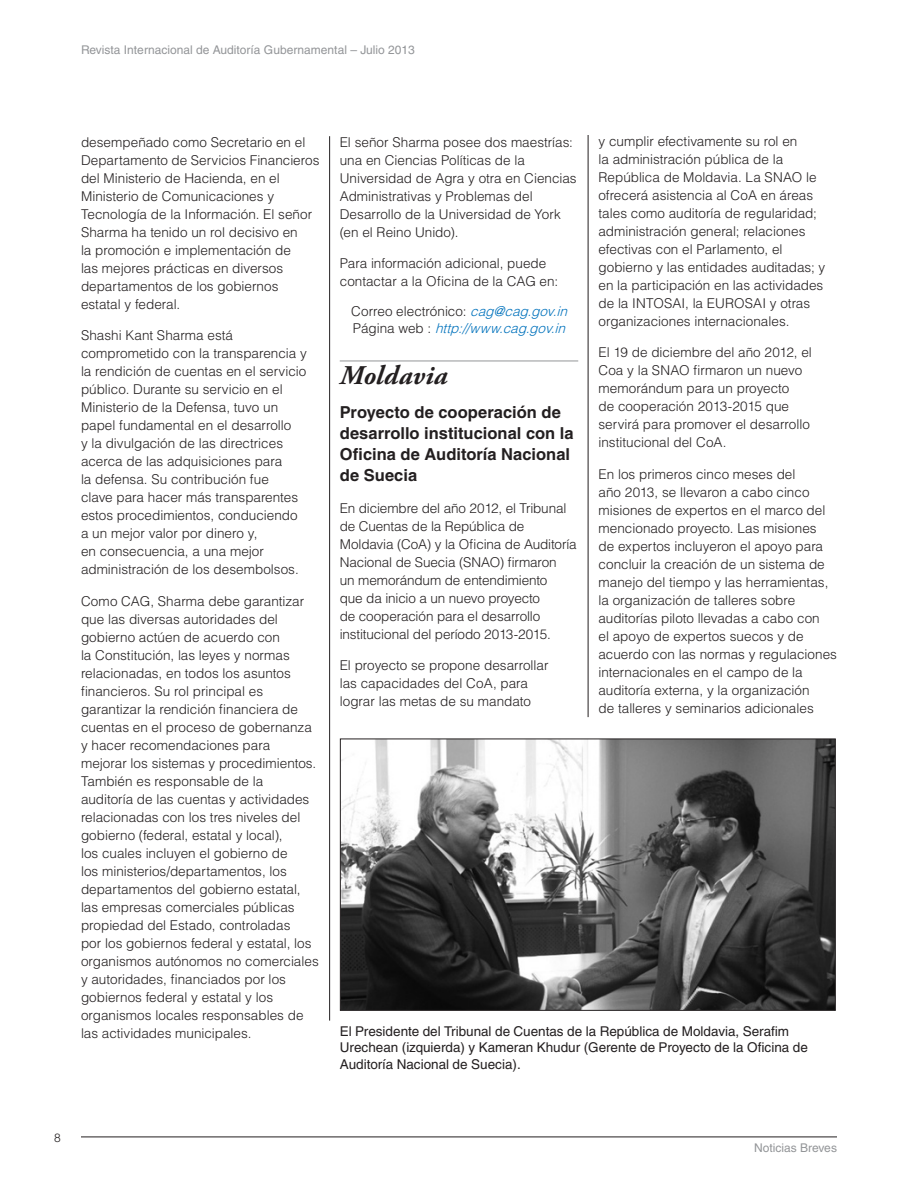
<style>
.page{position:relative;width:918px;height:1188px;background:#fff}
.page>*{position:absolute;margin:0;border:0;box-sizing:border-box;transform-origin:0 0}
.NIB_-_country_names{font:italic 700 27px "Adobe Garamond Pro";letter-spacing:.005em;color:#231f20}
.NIB_-_subpara_1{font:700 16.5px/21px "Helvetica";color:#231f20}
.NIB_-_body_text{font:300 13.5px/18px "Helvetica";color:#231f20}
._0-caption_body_text{font:13.5px/16.5px "Helvetica";color:#231f20}
.NIB_-_contact_info{font:300 13.5px "Helvetica";color:#231f20}
.NIB_-_contact_info-2{font:italic 300 13.5px "Helvetica";color:#0072bc}
._1-footers{font:12px "Helvetica";color:#939598}
.t1{font:300 12px "Helvetica";color:#231f20}
.s1{font-style:italic;color:#0072bc}
.s2{font-style:normal;color:#231f20}
</style>
<div class="page">
<hr style="left:81px;top:1137px;width:756px;height:1px;background:#231f20">
<hr style="left:588px;top:135px;width:1px;height:582px;background:#231f20">
<hr style="left:329px;top:136px;width:1px;height:885px;background:#231f20">
<img style="left:342px;top:741px;width:492px;height:268px">
<div style="left:340px;top:739px;width:496px;height:272px;border:1px solid #231f20"></div>
<hr style="left:340px;top:361px;width:238px;height:1px;background:#939598">
<p class="_1-footers" style="left:81px;top:43px;width:335px">Revista Internacional de Auditoría Gubernamental – Julio 2013</p>
<p class="NIB_-_body_text" style="left:81px;top:133px;width:240px">desempeñado como Secretario en el Departamento de Servicios Financieros del Ministerio de Hacienda, en el Ministerio de Comunicaciones y Tecnología de la Información. El señor Sharma ha tenido un rol decisivo en<br>la promoción e implementación de<br>las mejores prácticas en diversos departamentos de los gobiernos estatal y federal.</p>
<p class="NIB_-_body_text" style="left:81px;top:326px;width:227px">Shashi Kant Sharma está comprometido con la transparencia y la rendición de cuentas en el servicio público. Durante su servicio en el Ministerio de la Defensa, tuvo un papel fundamental en el desarrollo<br>y la divulgación de las directrices acerca de las adquisiciones para<br>la defensa. Su contribución fue<br>clave para hacer más transparentes estos procedimientos, conduciendo a un mejor valor por dinero y,<br>en consecuencia, a una mejor administración de los desembolsos.</p>
<p class="NIB_-_body_text" style="left:81px;top:592px;width:239px">Como CAG, Sharma debe garantizar que las diversas autoridades del gobierno actúen de acuerdo con<br>la Constitución, las leyes y normas relacionadas, en todos los asuntos financieros. Su rol principal es garantizar la rendición financiera de cuentas en el proceso de gobernanza y hacer recomendaciones para mejorar los sistemas y procedimientos.<br>También es responsable de la auditoría de las cuentas y actividades relacionadas con los tres niveles del gobierno (federal, estatal y local),<br>los cuales incluyen el gobierno de<br>los ministerios/departamentos, los departamentos del gobierno estatal, las empresas comerciales públicas propiedad del Estado, controladas<br>por los gobiernos federal y estatal, los organismos autónomos no comerciales y autoridades, financiados por los gobiernos federal y estatal y los organismos locales responsables de las actividades municipales.</p>
<p class="NIB_-_body_text" style="left:340px;top:133px;width:238px">El señor Sharma posee dos maestrías: una en Ciencias Políticas de la<br>Universidad de Agra y otra en Ciencias<br>Administrativas y Problemas del<br>Desarrollo de la Universidad de York (en el Reino Unido).</p>
<p class="NIB_-_body_text" style="left:340px;top:254px;width:220px">Para información adicional, puede contactar a la Oficina de la CAG en:</p>
<p class="NIB_-_contact_info" style="left:351px;top:303px;width:221px">Correo electrónico: <span class="s1">cag@cag.gov.in</span></p>
<p class="NIB_-_contact_info-2" style="left:353px;top:320px;width:218px"><span class="s2">P á g i n a w e b :</span> http://www.cag.gov.in</p>
<p class="NIB_-_country_names" style="left:340px;top:360px;width:109px">Moldavia</p>
<p class="NIB_-_subpara_1" style="left:340px;top:402px;width:236px">Proyecto de cooperación de desarrollo institucional con la<br>Oficina de Auditoría Nacional de Suecia</p>
<p class="NIB_-_body_text" style="left:340px;top:499px;width:238px">En diciembre del año 2012, el Tribunal de Cuentas de la República de Moldavia (CoA) y la Oficina de Auditoría Nacional de Suecia (SNAO) firmaron<br>un memorándum de entendimiento<br>que da inicio a un nuevo proyecto<br>de cooperación para el desarrollo institucional del período 2013-2015.</p>
<p class="NIB_-_body_text" style="left:340px;top:656px;width:210px">El proyecto se propone desarrollar las capacidades del CoA, para lograr las metas de su mandato</p>
<p class="NIB_-_body_text" style="left:598px;top:131px;width:228px">y cumplir efectivamente su rol en<br>la administración pública de la República de Moldavia. La SNAO le ofrecerá asistencia al CoA en áreas tales como auditoría de regularidad; administración general; relaciones efectivas con el Parlamento, el gobierno y las entidades auditadas; y en la participación en las actividades de la INTOSAI, la EUROSAI y otras organizaciones internacionales.</p>
<p class="NIB_-_body_text" style="left:598px;top:343px;width:215px">El 19 de diciembre del año 2012, el<br>Coa y la SNAO firmaron un nuevo memorándum para un proyecto<br>de cooperación 2013-2015 que servirá para promover el desarrollo institucional del CoA.</p>
<p class="NIB_-_body_text" style="left:598px;top:464px;width:240px">En los primeros cinco meses del<br>año 2013, se llevaron a cabo cinco misiones de expertos en el marco del mencionado proyecto. Las misiones<br>de expertos incluyeron el apoyo para concluir la creación de un sistema de manejo del tiempo y las herramientas, la organización de talleres sobre auditorías piloto llevadas a cabo con<br>el apoyo de expertos suecos y de acuerdo con las normas y regulaciones internacionales en el campo de la auditoría externa, y la organización<br>de talleres y seminarios adicionales</p>
<p class="_0-caption_body_text" style="left:340px;top:1023px;width:469px">El Presidente del Tribunal de Cuentas de la República de Moldavia, Serafim<br>Urechean (izquierda) y Kameran Khudur (Gerente de Proyecto de la Oficina de<br>Auditoría Nacional de Suecia).</p>
<p class="t1" style="left:54px;top:1130px;width:8px">8</p>
<p class="_1-footers" style="left:754px;top:1141px;width:84px">Noticias Breves</p>
</div>
